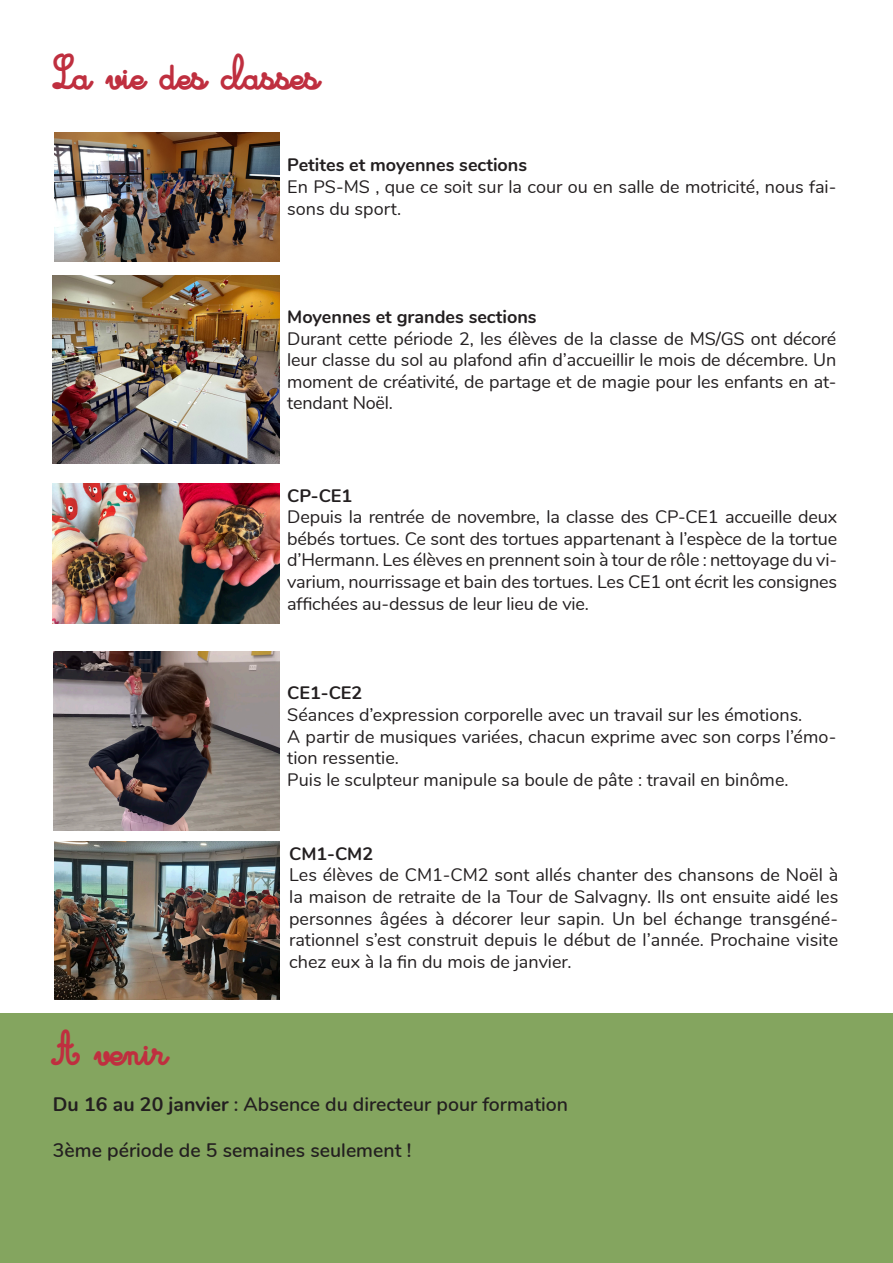
<style>
.page{position:relative;width:893px;height:1263px;background:#fff}
.page>*{position:absolute;margin:0;border:0;box-sizing:border-box;transform-origin:0 0}
.t1{font:37.5px "Cursivestandardbold";color:#bf2f3f}
.t2{font:600 19.5px "Nunito";color:#231f20}
.t3{font:18px/21.6px "Nunito";color:#231f20;text-align:justify}
.t4{font:700 18px "Nunito";color:#231f20}
.s1{font-weight:700}
</style>
<div class="page">
<img style="left:54px;top:133px;width:226px;height:128px">
<img style="left:52px;top:483px;width:227px;height:141px">
<img style="left:54px;top:841px;width:225px;height:158px">
<img style="left:54px;top:651px;width:226px;height:179px">
<div style="left:0;top:1014px;width:893px;height:249px;background:#84a55f"></div>
<img style="left:52px;top:275px;width:227px;height:188px">
<p class="t1" style="left:54px;top:53px;width:268px">La vie des classes</p>
<p class="t4" style="left:287px;top:152px;width:241px">Petites et moyennes sections</p>
<p class="t3" style="left:287px;top:175px;width:551px">En PS-MS , que ce soit sur la cour ou en salle de motricité, nous fai&shy;sons du sport.</p>
<p class="t4" style="left:287px;top:303px;width:251px">Moyennes et grandes sections</p>
<p class="t3" style="left:287px;top:327px;width:551px">Durant cette période 2, les élèves de la classe de MS/GS ont décoré leur classe du sol au plafond afin d’accueillir le mois de décembre. Un moment de créativité, de partage et de magie pour les enfants en at&shy;tendant Noël.</p>
<p class="t4" style="left:287px;top:482px;width:67px">CP-CE1</p>
<p class="t3" style="left:287px;top:505px;width:551px">Depuis la rentrée de novembre, la classe des CP-CE1 accueille deux bébés tortues. Ce sont des tortues appartenant à l’espèce de la tortue d’Hermann. Les élèves en prennent soin à tour de rôle : nettoyage du vi&shy;varium, nourrissage et bain des tortues. Les CE1 ont écrit les consignes affichées au-dessus de leur lieu de vie.</p>
<p class="t4" style="left:287px;top:680px;width:77px">CE1-CE2</p>
<p class="t3" style="left:287px;top:703px;width:517px">Séances d’expression corporelle avec un travail sur les émotions.</p>
<p class="t3" style="left:287px;top:724px;width:551px">A partir de musiques variées, chacun exprime avec son corps l’émo&shy;tion ressentie.</p>
<p class="t3" style="left:287px;top:768px;width:503px">Puis le sculpteur manipule sa boule de pâte : travail en binôme.</p>
<p class="t4" style="left:289px;top:840px;width:86px">CM1-CM2</p>
<p class="t3" style="left:289px;top:863px;width:551px">Les élèves de CM1-CM2 sont allés chanter des chansons de Noël à la maison de retraite de la Tour de Salvagny. Ils ont ensuite aidé les personnes âgées à décorer leur sapin. Un bel échange transgéné&shy;rationnel s’est construit depuis le début de l’année. Prochaine visite chez eux à la fin du mois de janvier.</p>
<p class="t1" style="left:53px;top:1029px;width:117px">A venir</p>
<p class="t2" style="left:53px;top:1089px;width:517px"><span class="s1">Du 16 au 20 janvier</span> : Absence du directeur pour formation</p>
<p class="t2" style="left:53px;top:1136px;width:360px">3ème période de 5 semaines seulement !</p>
</div>
